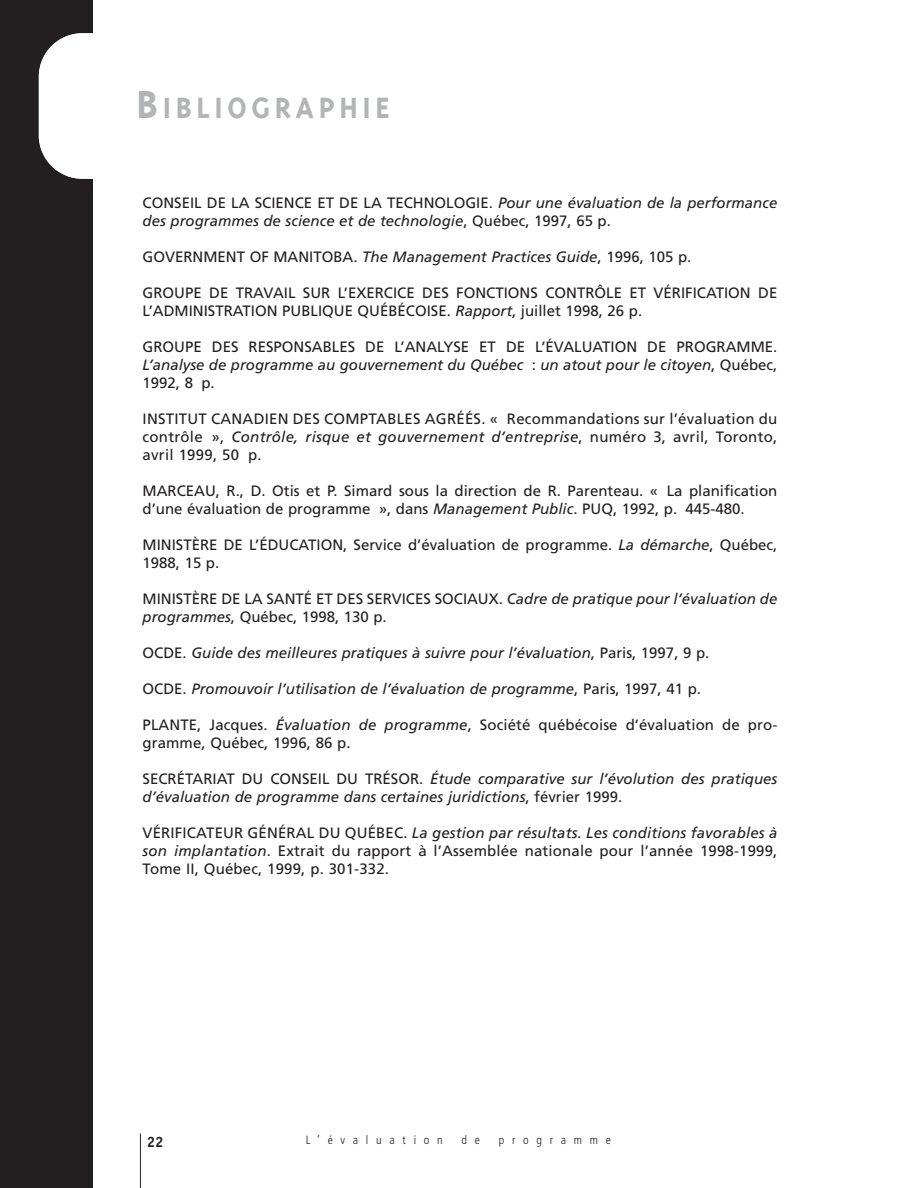
<style>
.page{position:relative;width:918px;height:1188px;background:#fff}
.page>*{position:absolute;margin:0;border:0;box-sizing:border-box;transform-origin:0 0}
.t1{font:700 33.75px "Triplex";letter-spacing:.13em;color:#b2b4b6}
.t2{font:15px/18px "Frutiger";color:#231f20}
.t3{font:italic 15px/18px "Frutiger";color:#231f20}
.t4{font:700 15px "Officina Sans";color:#231f20}
.t5{font:300 condensed 12px "Frutiger";letter-spacing:.65em;color:#231f20}
.s1{font-size:45px}
.s2{font-style:normal}
.s3{font-style:italic}
</style>
<div class="page">
<div style="left:0;top:0;width:93px;height:1188px;background:#231f20"></div>
<hr style="left:140px;top:1134px;width:1px;height:54px;background:#231f20">
<div style="left:39px;top:33px;width:600px;height:146px;background:#fff;border-radius:44px"></div>
<h1 class="t1" style="left:61px;top:91px;width:406px"><sup>4</sup> <span class="s1">C</span>OMMENT ÉVALUER</h1>
<h1 class="t1" style="left:137px;top:94px;width:255px"><span class="s1">B</span>IBLIOGRAPHIE</h1>
<p class="t3" style="left:143px;top:195px;width:636px"><span class="s2">CONSEIL DE LA SCIENCE ET DE LA TECHNOLOGIE.</span> Pour une évaluation de la performance des programmes de science et de technologie<span class="s2">, Québec, 1997, 65 p.</span></p>
<p class="t2" style="left:143px;top:249px;width:550px">GOVERNMENT OF MANITOBA. <span class="s3">The Management Practices Guide</span>, 1996, 105 p.</p>
<p class="t2" style="left:143px;top:285px;width:636px">GROUPE DE TRAVAIL SUR L’EXERCICE DES FONCTIONS CONTRÔLE ET VÉRIFICATION DE<br>L’ADMINISTRATION PUBLIQUE QUÉBÉCOISE. <span class="s3">Rapport</span>, juillet 1998, 26 p.</p>
<p class="t2" style="left:143px;top:339px;width:636px;text-align:justify">GROUPE DES RESPONSABLES DE L’ANALYSE ET DE L’ÉVALUATION DE PROGRAMME.<br><span class="s3">L’analyse de programme au gouvernement du Québec</span> : <span class="s3">un atout pour le citoyen</span>, Québec, 1992, 8 p.</p>
<p class="t2" style="left:143px;top:411px;width:636px;text-align:justify">INSTITUT CANADIEN DES COMPTABLES AGRÉÉS. « Recommandations sur l’évaluation du contrôle », <span class="s3">Contrôle, risque et gouvernement d’entreprise</span>, numéro 3, avril, Toronto, avril 1999, 50 p.</p>
<p class="t2" style="left:143px;top:483px;width:636px">MARCEAU, R., D. Otis et P. Simard sous la direction de R. Parenteau. « La planification d’une évaluation de programme », dans <span class="s3">Management Public</span>. PUQ, 1992, p. 445-480.</p>
<p class="t2" style="left:143px;top:537px;width:636px">MINISTÈRE DE L’ÉDUCATION, Service d’évaluation de programme. <span class="s3">La démarche</span>, Québec,<br>1988, 15 p.</p>
<p class="t2" style="left:143px;top:591px;width:636px">MINISTÈRE DE LA SANTÉ ET DES SERVICES SOCIAUX. <span class="s3">Cadre de pratique pour l’évaluation de programmes</span>, Québec, 1998, 130 p.</p>
<p class="t3" style="left:143px;top:645px;width:568px"><span class="s2">OCDE.</span> Guide des meilleures pratiques à suivre pour l’évaluation<span class="s2">, Paris, 1997, 9 p.</span></p>
<p class="t3" style="left:143px;top:681px;width:560px"><span class="s2">OCDE.</span> Promouvoir l’utilisation de l’évaluation de programme<span class="s2">, Paris, 1997, 41 p.</span></p>
<p class="t2" style="left:143px;top:717px;width:636px">PLANTE, Jacques. <span class="s3">Évaluation de programme</span>, Société québécoise d’évaluation de pro&shy;gramme, Québec, 1996, 86 p.</p>
<p class="t3" style="left:143px;top:771px;width:636px"><span class="s2">SECRÉTARIAT DU CONSEIL DU TRÉSOR.</span> Étude comparative sur l’évolution des pratiques d’évaluation de programme dans certaines juridictions<span class="s2">, février 1999.</span></p>
<p class="t2" style="left:143px;top:825px;width:636px;text-align:justify">VÉRIFICATEUR GÉNÉRAL DU QUÉBEC. <span class="s3">La gestion par résultats. Les conditions favorables à son implantation</span>. Extrait du rapport à l’Assemblée nationale pour l’année 1998-1999, Tome II, Québec, 1999, p. 301-332.</p>
<p class="t4" style="left:147px;top:1136px;width:18px">22</p>
<p class="t5" style="left:306px;top:1135px;width:139px">L’évaluation</p>
<p class="t5" style="left:462px;top:1135px;width:20px">d e</p>
<p class="t5" style="left:499px;top:1135px;width:114px">programme</p>
</div>
